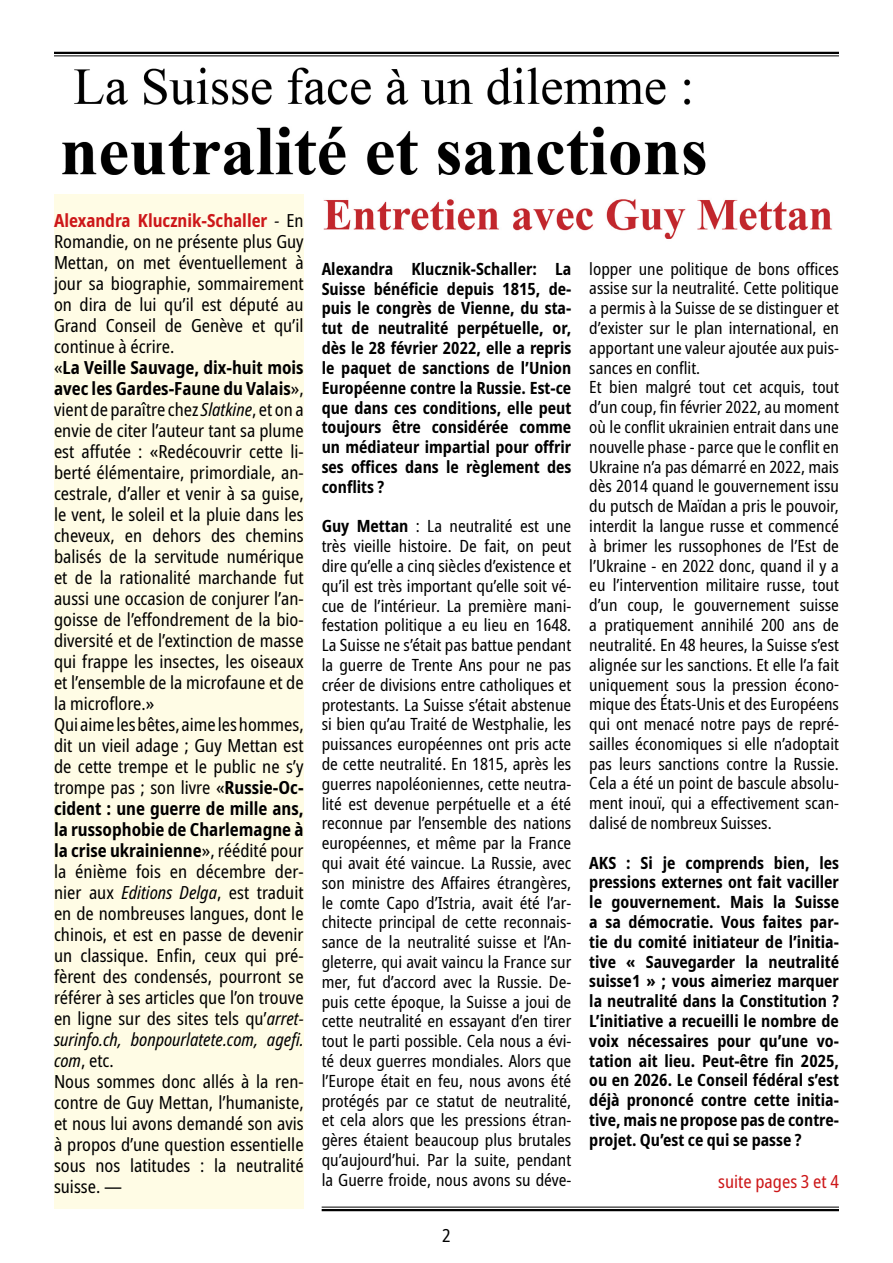
<style>
.page{position:relative;width:893px;height:1263px;background:#fff}
.page>*{position:absolute;margin:0;border:0;box-sizing:border-box;transform-origin:0 0}
.t1{font:condensed 18px/21px "Noto Sans";color:#000}
.t2{font:condensed 18px "Noto Sans";color:#cd1719}
.t3{font:condensed 16.8px/19.8px "Noto Sans";color:#000;text-align:justify}
.t4{font:700 condensed 16.8px/19.8px "Noto Sans";color:#000;text-align:justify}
.s1{font-weight:700;color:#cd1719}
.s2{font-style:italic}
.s3{font-weight:700}
</style>
<div class="page">
<hr style="left:54px;top:52px;width:785px;height:2px;background:#000">
<hr style="left:54px;top:55px;width:785px;height:1px;background:#000">
<hr style="left:322px;top:1207px;width:517px;height:1px;background:#000">
<hr style="left:322px;top:1209px;width:517px;height:2px;background:#000">
<div style="left:54px;top:194px;width:250px;height:1015px;background:#fffce5"></div>
<img style="left:62px;top:67px;width:644px;height:108px">
<img style="left:323px;top:199px;width:509px;height:40px">
<p class="t1" style="left:54px;top:210px;width:251px"><span class="s1">Alexandra Klucznik-Schaller</span> <span class="s2">-</span> En<br>Romandie, on ne présente plus Guy<br>Mettan, on met éventuellement à jour sa biographie, sommairement on dira de lui qu’il est député au<br>Grand Conseil de Genève et qu’il continue à écrire.<br>«<span class="s3">La Veille Sauvage, dix-huit mois avec les Gardes-Faune du Valais</span>», vient de paraître chez <span class="s2">Slatkine</span>, et on a envie de citer l’auteur tant sa plume est affutée : «Redécouvrir cette li&shy;berté élémentaire, primordiale, an&shy;cestrale, d’aller et venir à sa guise, le vent, le soleil et la pluie dans les cheveux, en dehors des chemins balisés de la servitude numérique et de la rationalité marchande fut aussi une occasion de conjurer l’an&shy;goisse de l’effondrement de la bio&shy;diversité et de l’extinction de masse qui frappe les insectes, les oiseaux et l’ensemble de la microfaune et de la microflore.»<br>Qui aime les bêtes, aime les hommes, dit un vieil adage ; Guy Mettan est de cette trempe et le public ne s’y trompe pas ; son livre «<span class="s3">Russie-Oc&shy;cident : une guerre de mille ans, la russophobie de Charlemagne à la crise ukrainienne</span>», réédité pour la énième fois en décembre der&shy;nier aux <span class="s2">Editions Delga</span>, est traduit en de nombreuses langues, dont le chinois, et est en passe de devenir un classique. Enfin, ceux qui pré&shy;fèrent des condensés, pourront se référer à ses articles que l’on trouve en ligne sur des sites tels qu’<span class="s2">arret&shy;surinfo.ch, bonpourlatete.com, agefi. com</span>, etc.<br>Nous sommes donc allés à la ren&shy;contre de Guy Mettan, l’humaniste, et nous lui avons demandé son avis à propos d’une question essentielle sous nos latitudes : la neutralité suisse. —</p>
<p class="t4" style="left:322px;top:259px;width:251px">Alexandra Klucznik-Schaller: La Suisse bénéficie depuis 1815, de&shy;puis le congrès de Vienne, du sta&shy;tut de neutralité perpétuelle, or, dès le 28 février 2022, elle a repris le paquet de sanctions de l’Union Européenne contre la Russie. Est-ce que dans ces conditions, elle peut toujours être considérée comme un médiateur impartial pour offrir ses offices dans le règlement des conflits ?</p>
<p class="t3" style="left:322px;top:517px;width:251px"><span class="s3">Guy Mettan</span> : La neutralité est une très vieille histoire. De fait, on peut dire qu’elle a cinq siècles d’existence et qu’il est très important qu’elle soit vé&shy;cue de l’intérieur. La première mani&shy;festation politique a eu lieu en 1648.<br>La Suisse ne s’était pas battue pendant la guerre de Trente Ans pour ne pas créer de divisions entre catholiques et protestants. La Suisse s’était abstenue si bien qu’au Traité de Westphalie, les puissances européennes ont pris acte de cette neutralité. En 1815, après les guerres napoléoniennes, cette neutra&shy;lité est devenue perpétuelle et a été reconnue par l’ensemble des nations européennes, et même par la France qui avait été vaincue. La Russie, avec son ministre des Affaires étrangères, le comte Capo d’Istria, avait été l’ar&shy;chitecte principal de cette reconnais&shy;sance de la neutralité suisse et l’An&shy;gleterre, qui avait vaincu la France sur mer, fut d’accord avec la Russie. De&shy;puis cette époque, la Suisse a joui de cette neutralité en essayant d’en tirer tout le parti possible. Cela nous a évi&shy;té deux guerres mondiales. Alors que l’Europe était en feu, nous avons été protégés par ce statut de neutralité, et cela alors que les pressions étran&shy;gères étaient beaucoup plus brutales qu’aujourd’hui. Par la suite, pendant la Guerre froide, nous avons su déve-</p>
<p class="t1" style="left:442px;top:1225px;width:10px">2</p>
<p class="t3" style="left:589px;top:259px;width:251px;text-align:left">lopper une politique de bons offices assise sur la neutralité. Cette politique a permis à la Suisse de se distinguer et d’exister sur le plan international, en apportant une valeur ajoutée aux puis&shy;sances en conflit.<br>Et bien malgré tout cet acquis, tout d’un coup, fin février 2022, au moment où le conflit ukrainien entrait dans une nouvelle phase - parce que le conflit en Ukraine n’a pas démarré en 2022, mais dès 2014 quand le gouvernement issu du putsch de Maïdan a pris le pouvoir, interdit la langue russe et commencé à brimer les russophones de l’Est de l’Ukraine - en 2022 donc, quand il y a eu l’intervention militaire russe, tout d’un coup, le gouvernement suisse a pratiquement annihilé 200 ans de neutralité. En 48 heures, la Suisse s’est alignée sur les sanctions. Et elle l’a fait uniquement sous la pression écono&shy;mique des États-Unis et des Européens qui ont menacé notre pays de repré&shy;sailles économiques si elle n’adoptait pas leurs sanctions contre la Russie.<br>Cela a été un point de bascule absolu&shy;ment inouï, qui a effectivement scan&shy;dalisé de nombreux Suisses.</p>
<p class="t4" style="left:589px;top:853px;width:251px">AKS : Si je comprends bien, les pressions externes ont fait vaciller le gouvernement. Mais la Suisse a sa démocratie. Vous faites par&shy;tie du comité initiateur de l’initia&shy;tive « Sauvegarder la neutralité suisse1 » ; vous aimeriez marquer la neutralité dans la Constitution ?<br>L’initiative a recueilli le nombre de voix nécessaires pour qu’une vo&shy;tation ait lieu. Peut-être fin 2025, ou en 2026. Le Conseil fédéral s’est déjà prononcé contre cette initia&shy;tive, mais ne propose pas de contre&shy;projet. Qu’est ce qui se passe ?</p>
<p class="t2" style="left:718px;top:1169px;width:122px">suite pages 3 et 4</p>
</div>
